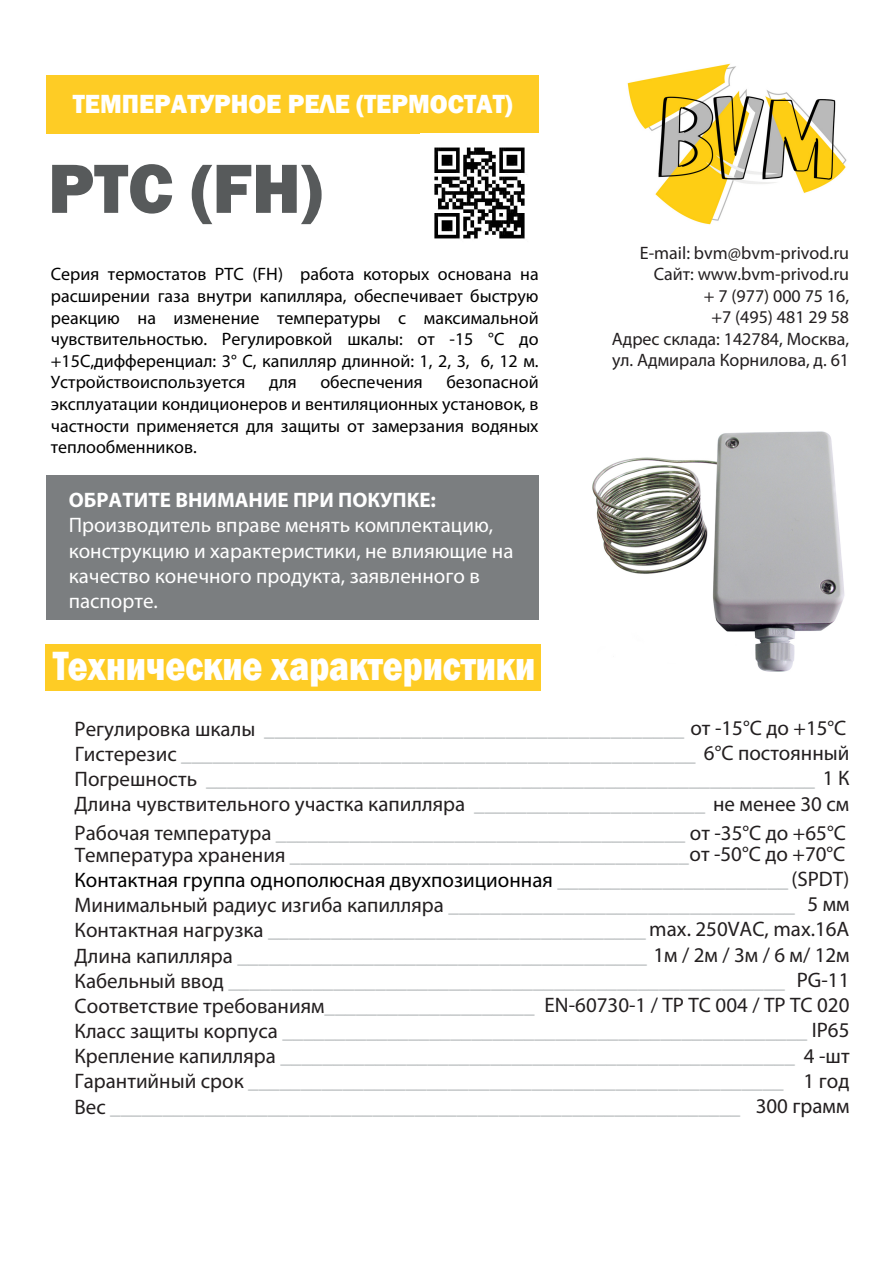
<style>
.page{position:relative;width:893px;height:1263px;background:#fff}
.page>*{position:absolute;margin:0;border:0;box-sizing:border-box;transform-origin:0 0}
.t1{font:800 72px "Franklin Gothic";color:#575a5b}
.t2{font:800 42px "Franklin Gothic";color:#fff;scale:.81 1}
.t3{font:800 27px "Franklin Gothic";color:#fff;scale:.96 1}
.t4{font:21px/25.2px "Myriad Pro";color:#afb3b4}
.t5{font:21px/25.2px "Myriad Pro";color:#fff}
.t6{font:21px/25.2px "Myriad Pro";color:#231f20;text-align:right}
.t7{font:700 21px "Myriad Pro";color:#fff}
.t8{font:18px/21.6px "Myriad Pro";color:#000;text-align:justify}
.t9{font:18px/21.5px "Myriad Pro";color:#231f20;text-align:right}
.s1{color:#231f20}
.s2{color:#000}
</style>
<div class="page">
<img style="left:627px;top:63px;width:220px;height:162px">
<div style="left:45px;top:644px;width:496px;height:47px;background:#fecc25"></div>
<div style="left:46px;top:475px;width:493px;height:145px;background:#7b7e80"></div>
<div style="left:46px;top:75px;width:492px;height:59px;background:#fecc25"></div>
<img style="left:420px;top:133px;width:118px;height:106px">
<img style="left:592px;top:431px;width:253px;height:241px">
<p class="t3" style="left:73px;top:86px;width:460px">ТЕМПЕРАТУРНОЕ РЕЛЕ (ТЕРМОСТАТ)</p>
<h1 class="t1" style="left:48px;top:142px;width:275px">PTC (FH)</h1>
<p class="t8" style="left:51px;top:263px;width:489px">Серия термостатов PTC (FH) работа которых основана на расширении газа внутри капилляра, обеспечивает быструю реакцию на изменение температуры с максимальной чувствительностью. Регулировкой шкалы: от -15 °C до +15C,дифференциал: 3° C, капилляр длинной: 1, 2, 3, 6, 12 м.<br>Устройствоиспользуется</p>
<p class="t8" style="left:51px;top:371px;width:489px;text-indent:395px">безопасной эксплуатации кондиционеров и вентиляционных установок, в частности применяется для защиты от замерзания водяных теплообменников.</p>
<p class="t8" style="left:269px;top:371px;width:29px">для</p>
<p class="t8" style="left:320px;top:371px;width:104px">обеспечения</p>
<p class="t7" style="left:69px;top:486px;width:369px">ОБРАТИТЕ ВНИМАНИЕ ПРИ ПОКУПКЕ:</p>
<p class="t5" style="left:69px;top:512px;width:446px">Производитель вправе менять комплектацию, конструкцию и характеристики, не влияющие на качество конечного продукта, заявленного в паспорте.</p>
<h2 class="t2" style="left:53px;top:638px;width:597px">Технические характеристики</h2>
<p class="t9" style="left:612px;top:242px;width:239px">E-mail: bvm@bvm-privod.ru<br>Сайт: www.bvm-privod.ru<br>+ 7 (977) 000 75 16,<br>+7 (495) 481 29 58<br>Адрес склада: 142784, Москва, ул. Адмирала Корнилова, д. 61</p>
<p class="t4" style="left:75px;top:716px;width:776px"><span class="s1">Регулировка шкалы</span> ________________________________________ <span class="s1">от -15°C до +15°C Гистерезис</span> _________________________________________________ <span class="s1">6°C постоянный Погрешность</span> __________________________________________________________ <span class="s1">1 К Длина чувствительного участка капилляра</span> ______________________ <span class="s1">не менее 30 см</span></p>
<p class="t4" style="left:75px;top:842px;width:777px"><span class="s1">Температура хранения</span> ______________________________________<span class="s1">от -50°C до +70°C </span><span class="s2">Контактная группа однополюсная двухпозиционная</span> ______________________<span class="s1">(SPDT)<br>Минимальный радиус изгиба капилляра</span> _________________________________ <span class="s1">Контактная нагрузка</span> ____________________________________<span class="s1">max. 250VAC, max.16A Длина капилляра</span> _______________________________________ <span class="s1">1м / 2м / 3м / 6 м/ 12м Кабельный ввод</span> _____________________________________________________ <span class="s1">Соответствие требованиям</span>____________________<br><span class="s1">Класс защиты корпуса</span> __________________________________________________ <span class="s1">IP65<br>Крепление капилляра</span> _________________________________________________ <span class="s1">4 -шт Гарантийный срок</span> ___________________________________________________<br><span class="s1">Вес</span> ____________________________________________________________</p>
<p class="t4" style="left:75px;top:820px;width:773px"><span class="s1">Рабочая температура</span> _______________________________________ <span class="s1">от -35°C до +65°C</span></p>
<p class="t6" style="left:808px;top:891px;width:44px">5 мм</p>
<p class="t6" style="left:545px;top:967px;width:306px">PG-11<br>EN-60730-1 / ТР ТС 004 / ТР ТС 020</p>
<p class="t6" style="left:756px;top:1068px;width:95px">1 год<br>300 грамм</p>
</div>
